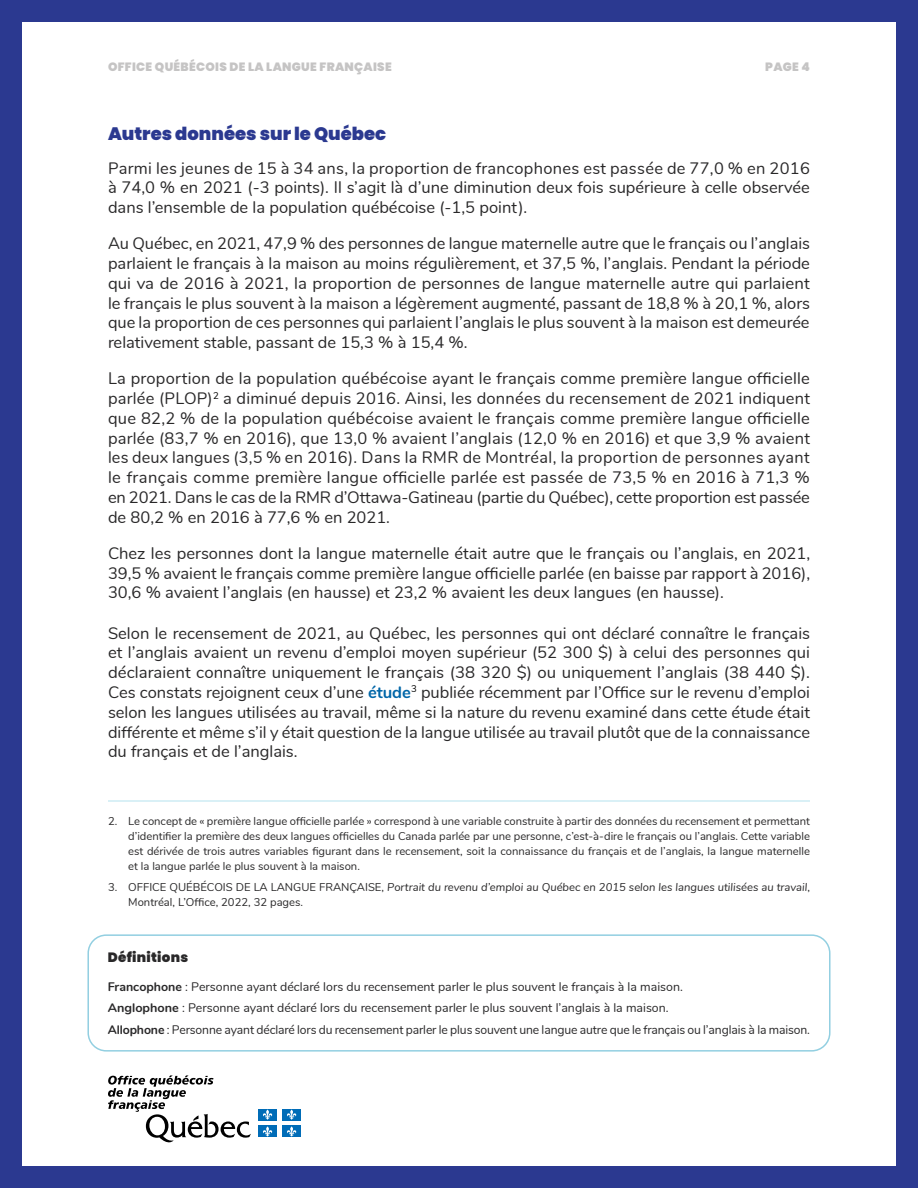
<style>
.page{position:relative;width:918px;height:1188px;background:#fff}
.page>*{position:absolute;margin:0;border:0;box-sizing:border-box;transform-origin:0 0}
.t1{font:900 18px "Poppins";color:#2b3990}
.liste_puce{font:16.5px/19.8px "Nunito";color:#292829;text-align:justify}
.t2{font:900 13.5px "Poppins";letter-spacing:.02em;color:#292829}
.t3{font:12.3px/21.6px "Nunito";color:#292829}
.t4{font:900 12px "Poppins";letter-spacing:.025em;color:#c5c4c4}
.Footnote{font:11.25px/15px "Nunito";color:#292829;text-align:justify}
.Footnote-2{font:italic 11.25px/15px "Nunito";color:#292829}
.s1{font-weight:700;color:#0066a8}
.s2{font-style:normal}
.s3{font-weight:700}
</style>
<div class="page">
<div style="left:0;top:1166px;width:918px;height:22px;background:#2b3990"></div>
<div style="left:0;top:0;width:918px;height:22px;background:#2b3990"></div>
<div style="left:0;top:0;width:22px;height:1188px;background:#2b3990"></div>
<div style="left:896px;top:0;width:22px;height:1188px;background:#2b3990"></div>
<hr style="left:108px;top:800px;width:702px;height:2px;background:#bde6f0">
<div style="left:87px;top:934px;width:744px;height:118px;border:2px solid #92cfe1;border-radius:18px"></div>
<svg style="left:108px;top:1075px;width:143px;height:68px"></svg>
<div style="left:258px;top:1109px;width:19px;height:11px;background:#006cb7"></div>
<svg style="left:263px;top:1109px;width:10px;height:11px"></svg>
<div style="left:282px;top:1109px;width:19px;height:11px;background:#006cb7"></div>
<svg style="left:287px;top:1109px;width:10px;height:11px"></svg>
<div style="left:258px;top:1126px;width:19px;height:11px;background:#006cb7"></div>
<svg style="left:263px;top:1126px;width:10px;height:11px"></svg>
<div style="left:282px;top:1126px;width:19px;height:11px;background:#006cb7"></div>
<svg style="left:287px;top:1126px;width:10px;height:11px"></svg>
<p class="t4" style="left:108px;top:60px;width:285px">OFFICE QUÉBÉCOIS DE LA LANGUE FRANÇAISE</p>
<p class="t4" style="left:765px;top:60px;width:46px">PAGE 4</p>
<h3 class="t1" style="left:108px;top:124px;width:280px">Autres données sur le Québec</h3>
<p class="liste_puce" style="left:108px;top:157px;width:704px">Parmi les jeunes de 15 à 34 ans, la proportion de francophones est passée de 77,0 % en 2016 à 74,0 % en 2021 (-3 points). Il s’agit là d’une diminution deux fois supérieure à celle observée dans l’ensemble de la population québécoise (-1,5 point).</p>
<p class="liste_puce" style="left:108px;top:233px;width:704px">Au Québec, en 2021, 47,9 % des personnes de langue maternelle autre que le français ou l’anglais parlaient le français à la maison au moins régulièrement, et 37,5 %, l’anglais. Pendant la période qui va de 2016 à 2021, la proportion de personnes de langue maternelle autre qui parlaient le français le plus souvent à la maison a légèrement augmenté, passant de 18,8 % à 20,1 %, alors que la proportion de ces personnes qui parlaient l’anglais le plus souvent à la maison est demeurée relativement stable, passant de 15,3 % à 15,4 %.</p>
<p class="liste_puce" style="left:108px;top:368px;width:704px">La proportion de la population québécoise ayant le français comme première langue officielle parlée (PLOP)<sup>2</sup> a diminué depuis 2016. Ainsi, les données du recensement de 2021 indiquent que 82,2 % de la population québécoise avaient le français comme première langue officielle parlée (83,7 % en 2016), que 13,0 % avaient l’anglais (12,0 % en 2016) et que 3,9 % avaient les deux langues (3,5 % en 2016). Dans la RMR de Montréal, la proportion de personnes ayant le français comme première langue officielle parlée est passée de 73,5 % en 2016 à 71,3 % en 2021. Dans le cas de la RMR d’Ottawa-Gatineau (partie du Québec), cette proportion est passée de 80,2 % en 2016 à 77,6 % en 2021.</p>
<p class="liste_puce" style="left:108px;top:542px;width:704px">Chez les personnes dont la langue maternelle était autre que le français ou l’anglais, en 2021, 39,5 % avaient le français comme première langue officielle parlée (en baisse par rapport à 2016), 30,6 % avaient l’anglais (en hausse) et 23,2 % avaient les deux langues (en hausse).</p>
<p class="liste_puce" style="left:108px;top:622px;width:704px">Selon le recensement de 2021, au Québec, les personnes qui ont déclaré connaître le français et l’anglais avaient un revenu d’emploi moyen supérieur (52 300 $) à celui des personnes qui déclaraient connaître uniquement le français (38 320 $) ou uniquement l’anglais (38 440 $).<br>Ces constats rejoignent ceux d’une <span class="s1">étude</span><sup>3</sup> publiée récemment par l’Office sur le revenu d’emploi selon les langues utilisées au travail, même si la nature du revenu examiné dans cette étude était différente et même s’il y était question de la langue utilisée au travail plutôt que de la connaissance du français et de l’anglais.</p>
<p class="Footnote" style="left:128px;top:813px;width:683px;text-indent:-20px">2. Le concept de « première langue officielle parlée » correspond à une variable construite à partir des données du recensement et permettant d’identifier la première des deux langues officielles du Canada parlée par une personne, c’est-à-dire le français ou l’anglais. Cette variable est dérivée de trois autres variables figurant dans le recensement, soit la connaissance du français et de l’anglais, la langue maternelle et la langue parlée le plus souvent à la maison.</p>
<p class="Footnote-2" style="left:128px;top:879px;width:683px;text-indent:-20px"><span class="s2">3. OFFICE QUÉBÉCOIS DE LA LANGUE FRANÇAISE,</span> Portrait du revenu d’emploi au Québec en 2015 selon les langues utilisées au travail<span class="s2">,<br>Montréal, L’Office, 2022, 32 pages.</span></p>
<p class="t2" style="left:108px;top:950px;width:82px">Définitions</p>
<p class="t3" style="left:108px;top:975px;width:704px"><span class="s3">Francophone</span> : Personne ayant déclaré lors du recensement parler le plus souvent le français à la maison.<br><span class="s3">Anglophone</span> : Personne ayant déclaré lors du recensement parler le plus souvent l’anglais à la maison.<br><span class="s3">Allophone</span> : Personne ayant déclaré lors du recensement parler le plus souvent une langue autre que le français ou l’anglais à la maison.</p>
</div>
